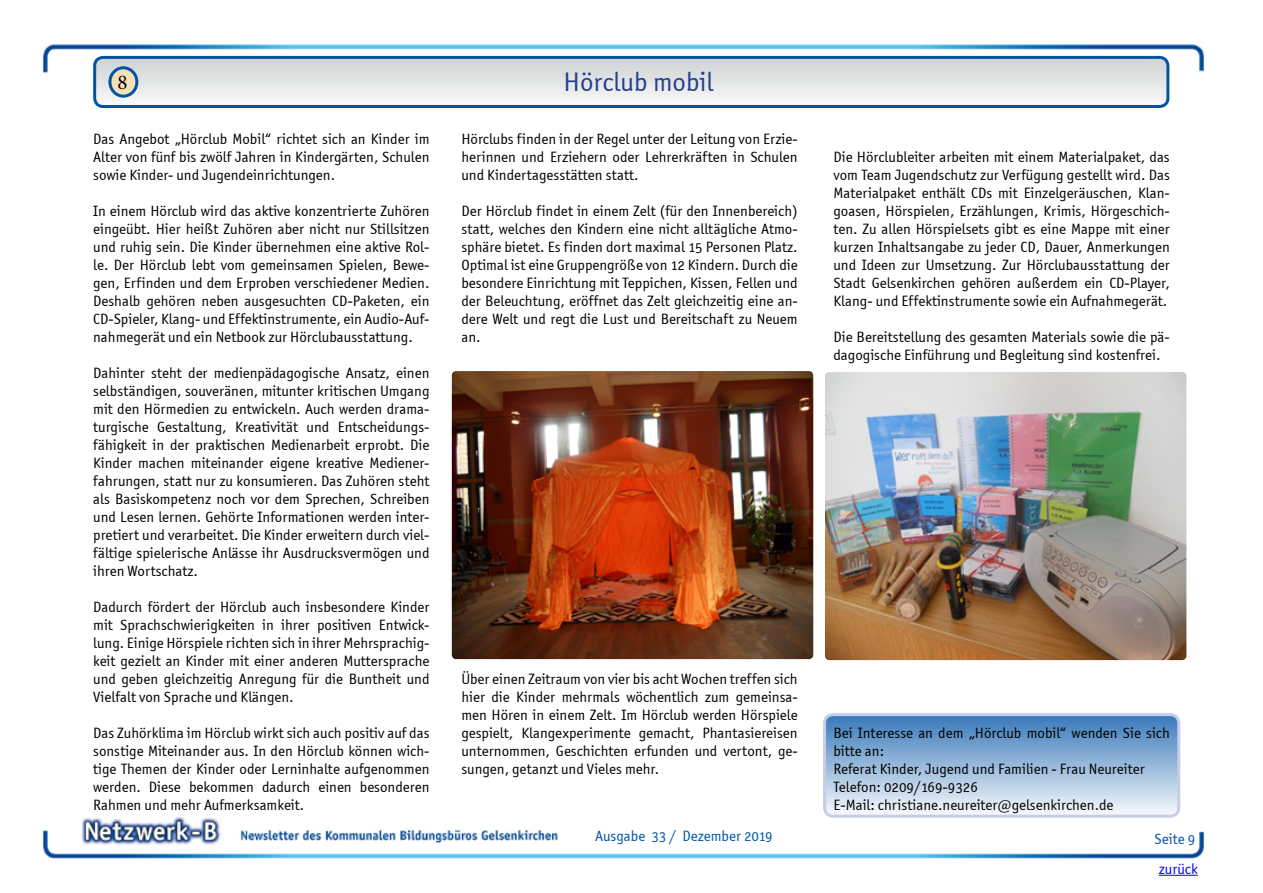
<style>
.page{position:relative;width:1263px;height:893px;background:#fff}
.page>*{position:absolute;margin:0;border:0;box-sizing:border-box;transform-origin:0 0}
.t1{font:27px "Officina Sans OSITCTT Book";color:#25408f}
.t2{font:21px "Minion Pro";color:#000}
.t3{font:15px/18px "Officina Sans OSITCTT Book";color:#000;text-align:justify}
.t4{font:15px "Officina Sans OSITCTT Book";color:#0054a6}
.t5{font:15px "Officina Sans OSITCTT Book";color:#00f}
</style>
<div class="page">
<img style="left:42px;top:44px;width:1163px;height:832px">
<hr style="left:1159px;top:875px;width:39px;height:1px;background:#00f">
<div style="left:824px;top:715px;width:355px;height:101px;background:linear-gradient(to bottom,#3879b9,#f8fafc);border-radius:9px"></div>
<div style="left:823px;top:713px;width:357px;height:105px;border:3px solid #c7cde8;border-radius:9px"></div>
<svg style="left:95px;top:57px;width:1073px;height:49px"></svg>
<div style="left:93px;top:56px;width:1076px;height:52px;border:3px solid #0054a6;border-radius:9px"></div>
<div style="left:110px;top:68px;width:27px;height:28px;background:#f8e0b6;border-radius:50%"></div>
<div style="left:108px;top:66px;width:30px;height:32px;border:3px solid #0054a6;border-radius:50%"></div>
<img style="left:452px;top:371px;width:361px;height:288px">
<img style="left:825px;top:372px;width:361px;height:288px">
<h2 class="t2" style="left:118px;top:68px;width:12px">8</h2>
<p class="t3" style="left:93px;top:130px;width:338px">Das Angebot „Hörclub Mobil“ richtet sich an Kinder im Alter von fünf bis zwölf Jahren in Kindergärten, Schulen sowie Kinder- und Jugendeinrichtungen.</p>
<p class="t3" style="left:93px;top:202px;width:338px">In einem Hörclub wird das aktive konzentrierte Zuhören eingeübt. Hier heißt Zuhören aber nicht nur Stillsitzen und ruhig sein. Die Kinder übernehmen eine aktive Rol&shy;le. Der Hörclub lebt vom gemeinsamen Spielen, Bewe&shy;gen, Erfinden und dem Erproben verschiedener Medien.<br>Deshalb gehören neben ausgesuchten CD-Paketen, ein CD-Spieler, Klang- und Effektinstrumente, ein Audio-Auf&shy;nahmegerät und ein Netbook zur Hörclubausstattung.</p>
<p class="t3" style="left:93px;top:364px;width:338px">Dahinter steht der medienpädagogische Ansatz, einen selbständigen, souveränen, mitunter kritischen Umgang mit den Hörmedien zu entwickeln. Auch werden drama&shy;turgische Gestaltung, Kreativität und Entscheidungs&shy;fähigkeit in der praktischen Medienarbeit erprobt. Die Kinder machen miteinander eigene kreative Mediener&shy;fahrungen, statt nur zu konsumieren. Das Zuhören steht als Basiskompetenz noch vor dem Sprechen, Schreiben und Lesen lernen. Gehörte Informationen werden inter&shy;pretiert und verarbeitet. Die Kinder erweitern durch viel&shy;fältige spielerische Anlässe ihr Ausdrucksvermögen und ihren Wortschatz.</p>
<p class="t3" style="left:93px;top:598px;width:338px">Dadurch fördert der Hörclub auch insbesondere Kinder mit Sprachschwierigkeiten in ihrer positiven Entwick&shy;lung. Einige Hörspiele richten sich in ihrer Mehrsprachig&shy;keit gezielt an Kinder mit einer anderen Muttersprache und geben gleichzeitig Anregung für die Buntheit und Vielfalt von Sprache und Klängen.</p>
<p class="t3" style="left:93px;top:724px;width:338px">Das Zuhörklima im Hörclub wirkt sich auch positiv auf das sonstige Miteinander aus. In den Hörclub können wich&shy;tige Themen der Kinder oder Lerninhalte aufgenommen werden. Diese bekommen dadurch einen besonderen Rahmen und mehr Aufmerksamkeit.</p>
<h1 class="t1" style="left:564px;top:66px;width:151px">Hörclub mobil</h1>
<p class="t3" style="left:461px;top:130px;width:338px">Hörclubs finden in der Regel unter der Leitung von Erzie&shy;herinnen und Erziehern oder Lehrerkräften in Schulen und Kindertagesstätten statt.</p>
<p class="t3" style="left:461px;top:202px;width:338px">Der Hörclub findet in einem Zelt (für den Innenbereich) statt, welches den Kindern eine nicht alltägliche Atmo&shy;sphäre bietet. Es finden dort maximal 15 Personen Platz.<br>Optimal ist eine Gruppengröße von 12 Kindern. Durch die besondere Einrichtung mit Teppichen, Kissen, Fellen und der Beleuchtung, eröffnet das Zelt gleichzeitig eine an&shy;dere Welt und regt die Lust und Bereitschaft zu Neuem an.</p>
<p class="t3" style="left:833px;top:148px;width:338px">Die Hörclubleiter arbeiten mit einem Materialpaket, das vom Team Jugendschutz zur Verfügung gestellt wird. Das Materialpaket enthält CDs mit Einzelgeräuschen, Klan&shy;goasen, Hörspielen, Erzählungen, Krimis, Hörgeschich&shy;ten. Zu allen Hörspielsets gibt es eine Mappe mit einer kurzen Inhaltsangabe zu jeder CD, Dauer, Anmerkungen und Ideen zur Umsetzung. Zur Hörclubausstattung der Stadt Gelsenkirchen gehören außerdem ein CD-Player, Klang- und Effektinstrumente sowie ein Aufnahmegerät.</p>
<p class="t3" style="left:833px;top:328px;width:338px">Die Bereitstellung des gesamten Materials sowie die pä&shy;dagogische Einführung und Begleitung sind kostenfrei.</p>
<p class="t3" style="left:461px;top:670px;width:338px">Über einen Zeitraum von vier bis acht Wochen treffen sich hier die Kinder mehrmals wöchentlich zum gemeinsa&shy;men Hören in einem Zelt. Im Hörclub werden Hörspiele gespielt, Klangexperimente gemacht, Phantasiereisen unternommen, Geschichten erfunden und vertont, ge&shy;sungen, getanzt und Vieles mehr.</p>
<p class="t3" style="left:833px;top:724px;width:338px;text-align:left">Bei Interesse an dem „Hörclub mobil“ wenden Sie sich bitte an:<br>Referat Kinder, Jugend und Familien - Frau Neureiter Telefon: 0209/169-9326<br>E-Mail: christiane.neureiter@gelsenkirchen.de</p>
<p class="t4" style="left:595px;top:827px;width:179px">Ausgabe 33 / Dezember 2019</p>
<p class="t4" style="left:1155px;top:830px;width:42px">Seite 9</p>
<p class="t5" style="left:1159px;top:860px;width:40px">zurück</p>
</div>
